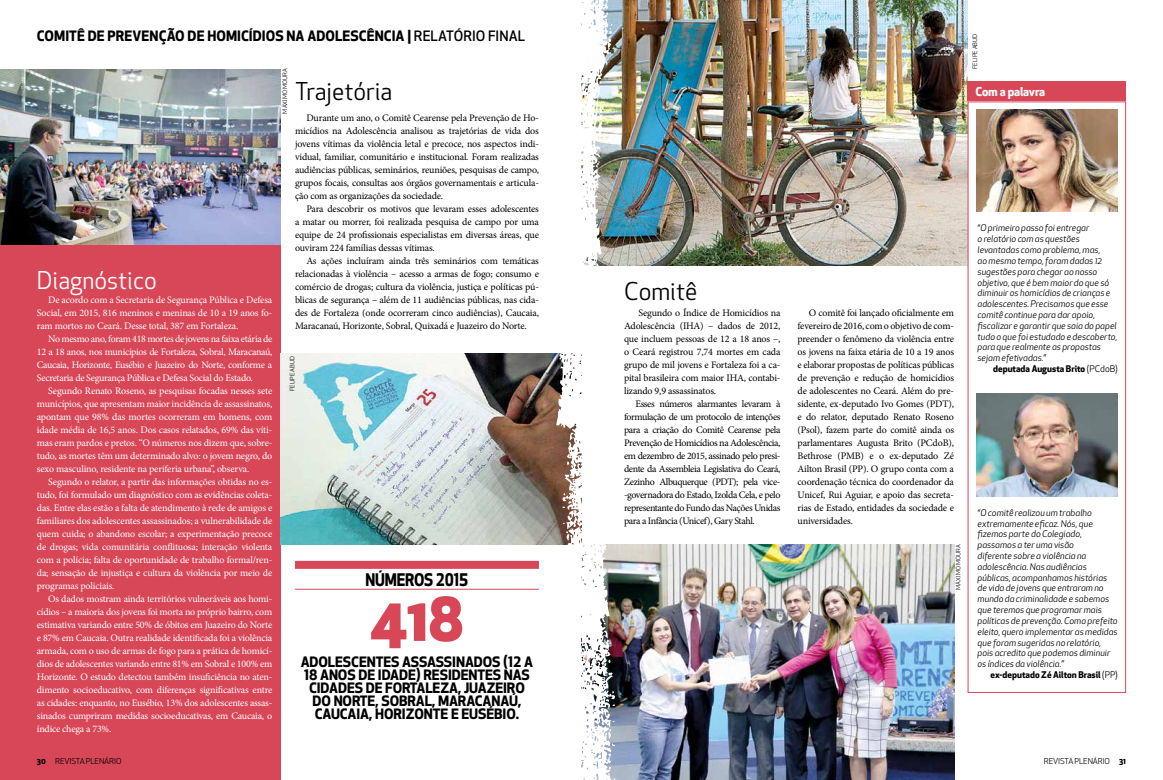
<style>
.page{position:relative;width:1163px;height:780px;background:#fff}
.page>*{position:absolute;margin:0;border:0;box-sizing:border-box;transform-origin:0 0}
.t1{font:800 58.5px "Apex New";color:#d84758}
.t2{font:24px "Apex New";color:#000}
.t3{font:24px "Apex New";color:#fff}
.t4{font:700 17px "Apex New";letter-spacing:-.015em;color:#000;scale:.9 1}
.t5{font:700 14px/13px "Apex New";letter-spacing:-.005em;color:#000;text-align:center}
.t6{font:700 12px "Apex New";letter-spacing:-.015em;color:#fff}
.t7{font:10px/13px "Minion Pro";letter-spacing:-.015em;color:#000;text-align:justify}
.t8{font:10px/13px "Minion Pro";letter-spacing:-.02em;color:#fff;text-align:justify}
.t9{font:italic 9px/10.8px "Apex New";color:#000}
.t10{font:700 9px "Apex New";color:#000}
.t11{font:8px "Apex New";letter-spacing:-.015em;color:#000}
.t12{font:6px "Apex New";color:#000}
.s1{font-weight:500}
.s2{font-weight:400}
.s3{font-weight:700}
</style>
<div class="page">
<div style="left:0;top:69px;width:281px;height:711px;background:#d84758"></div>
<img style="left:612px;top:0;width:355px;height:266px">
<div style="left:967px;top:81px;width:158px;height:20px;background:#d84758"></div>
<img style="left:976px;top:109px;width:141px;height:103px">
<img style="left:976px;top:394px;width:141px;height:102px">
<img style="left:0;top:69px;width:281px;height:175px">
<img style="left:281px;top:353px;width:269px;height:191px">
<img style="left:615px;top:544px;width:338px;height:236px">
<div style="left:295px;top:561px;width:244px;height:8px;background:#d84758"></div>
<hr style="left:295px;top:588px;width:244px;height:1px;background:#d84758">
<svg style="left:550px;top:218px;width:65px;height:562px"></svg>
<img style="left:550px;top:0;width:62px;height:257px">
<h3 class="t5" style="left:37px;top:29px;width:489px">COMITÊ DE PREVENÇÃO DE HOMICÍDIOS NA ADOLESCÊNCIA | <span class="s1">RELATÓRIO FINAL</span></h3>
<h2 class="t3" style="left:37px;top:265px;width:121px">Diagnóstico</h2>
<p class="t8" style="left:37px;top:293px;width:237px;text-indent:11px">De acordo com a Secretaria de Segurança Pública e Defesa Social, em 2015, 816 meninos e meninas de 10 a 19 anos fo&shy;ram mortos no Ceará. Desse total, 387 em Fortaleza.</p>
<p class="t8" style="left:37px;top:332px;width:237px;text-indent:11px">No mesmo ano, foram 418 mortes de jovens na faixa etária de 12 a 18 anos, nos municípios de Fortaleza, Sobral, Maracanaú, Caucaia, Horizonte, Eusébio e Juazeiro do Norte, conforme a Secretaria de Segurança Pública e Defesa Social do Estado.</p>
<p class="t8" style="left:37px;top:384px;width:237px;text-indent:11px">Segundo Renato Roseno, as pesquisas focadas nesses sete municípios, que apresentam maior incidência de assassinatos, apontam que 98% das mortes ocorreram em homens, com idade média de 16,5 anos. Dos casos relatados, 69% das víti&shy;mas eram pardos e pretos. “O números nos dizem que, sobre&shy;tudo, as mortes têm um determinado alvo: o jovem negro, do sexo masculino, residente na periferia urbana”, observa.</p>
<p class="t8" style="left:37px;top:475px;width:237px;text-indent:11px">Segundo o relator, a partir das informações obtidas no es&shy;tudo, foi formulado um diagnóstico com as evidências coleta&shy;das. Entre elas estão a falta de atendimento à rede de amigos e familiares dos adolescentes assassinados; a vulnerabilidade de quem cuida; o abandono escolar; a experimentação precoce de drogas; vida comunitária conflituosa; interação violenta com a polícia; falta de oportunidade de trabalho formal/ren&shy;da; sensação de injustiça e cultura da violência por meio de programas policiais.</p>
<p class="t8" style="left:37px;top:592px;width:237px;text-indent:11px">Os dados mostram ainda territórios vulneráveis aos homi&shy;cídios – a maioria dos jovens foi morta no próprio bairro, com estimativa variando entre 50% de óbitos em Juazeiro do Norte e 87% em Caucaia. Outra realidade identificada foi a violência armada, com o uso de armas de fogo para a prática de homicí&shy;dios de adolescentes variando entre 81% em Sobral e 100% em Horizonte. O estudo detectou também insuficiência no aten&shy;dimento socioeducativo, com diferenças significativas entre as cidades: enquanto, no Eusébio, 13% dos adolescentes assas&shy;sinados cumpriram medidas socioeducativas, em Caucaia, o índice chega a 73%.</p>
<p class="t12" style="left:281px;top:113px;width:46px;rotate:-90deg">MÁXIMO MOURA</p>
<h2 class="t2" style="left:295px;top:76px;width:99px">Trajetória</h2>
<p class="t7" style="left:295px;top:111px;width:245px;text-indent:11px">Durante um ano, o Comitê Cearense pela Prevenção de Ho&shy;micídios na Adolescência analisou as trajetórias de vida dos jovens vítimas da violência letal e precoce, nos aspectos indi&shy;vidual, familiar, comunitário e institucional. Foram realizadas audiências públicas, seminários, reuniões, pesquisas de campo, grupos focais, consultas aos órgãos governamentais e articula&shy;ção com as organizações da sociedade.</p>
<p class="t7" style="left:295px;top:202px;width:245px;text-indent:11px">Para descobrir os motivos que levaram esses adolescentes a matar ou morrer, foi realizada pesquisa de campo por uma equipe de 24 profissionais especialistas em diversas áreas, que ouviram 224 famílias dessas vítimas.</p>
<p class="t7" style="left:295px;top:254px;width:245px;text-indent:11px">As ações incluíram ainda três seminários com temáticas relacionadas à violência – acesso a armas de fogo; consumo e comércio de drogas; cultura da violência, justiça e políticas pú&shy;blicas de segurança – além de 11 audiências públicas, nas cida&shy;des de Fortaleza (onde ocorreram cinco audiências), Caucaia, Maracanaú, Horizonte, Sobral, Quixadá e Juazeiro do Norte.</p>
<p class="t12" style="left:288px;top:391px;width:36px;rotate:-90deg">FELIPE ABUD</p>
<h3 class="t4" style="left:365px;top:567px;width:116px">NÚMEROS 2015</h3>
<h1 class="t1" style="left:370px;top:578px;width:95px">418</h1>
<h3 class="t5" style="left:300px;top:654px;width:234px">ADOLESCENTES ASSASSINADOS (12 A<br>18 ANOS DE IDADE) RESIDENTES NAS<br>CIDADES DE FORTALEZA, JUAZEIRO<br>DO NORTE, SOBRAL, MARACANAÚ,<br>CAUCAIA, HORIZONTE E EUSÉBIO.</h3>
<p class="t12" style="left:970px;top:69px;width:36px;rotate:-90deg">FELIPE ABUD</p>
<p class="t6" style="left:975px;top:83px;width:71px">Com a palavra</p>
<h2 class="t2" style="left:624px;top:276px;width:75px">Comitê</h2>
<p class="t7" style="left:624px;top:306px;width:158px;text-indent:14px">Segundo o Índice de Homicídios na Adolescência (IHA) – dados de 2012, que incluem pessoas de 12 a 18 anos –, o Ceará registrou 7,74 mortes em cada grupo de mil jovens e Fortaleza foi a ca&shy;pital brasileira com maior IHA, contabi&shy;lizando 9,9 assassinatos.</p>
<p class="t7" style="left:624px;top:397px;width:158px;text-indent:11px">Esses números alarmantes levaram à formulação de um protocolo de intenções para a criação do Comitê Cearense pela Prevenção de Homicídios na Adolescência, em dezembro de 2015, assinado pelo presi&shy;dente da Assembleia Legislativa do Ceará, Zezinho Albuquerque (PDT); pela vice--governadora do Estado, Izolda Cela, e pelo representante do Fundo das Nações Unidas para a Infância (Unicef), Gary Stahl.</p>
<p class="t7" style="left:797px;top:306px;width:158px;text-indent:11px">O comitê foi lançado oficialmente em fevereiro de 2016, com o objetivo de com&shy;preender o fenômeno da violência entre os jovens na faixa etária de 10 a 19 anos e elaborar propostas de políticas públicas de prevenção e redução de homicídios de adolescentes no Ceará. Além do pre&shy;sidente, ex-deputado Ivo Gomes (PDT), e do relator, deputado Renato Roseno (Psol), fazem parte do comitê ainda os parlamentares Augusta Brito (PCdoB), Bethrose (PMB) e o ex-deputado Zé Ailton Brasil (PP). O grupo conta com a coordenação técnica do coordenador da Unicef, Rui Aguiar, e apoio das secreta&shy;rias de Estado, entidades da sociedade e universidades.</p>
<p class="t12" style="left:954px;top:589px;width:46px;rotate:-90deg">MÁXIMO MOURA</p>
<p class="t9" style="left:977px;top:223px;width:141px">“O primeiro passo foi entregar<br>o relatório com as questões levantadas como problema, mas,<br>ao mesmo tempo, foram dadas 12 sugestões para chegar ao nosso objetivo, que é bem maior do que só diminuir os homicídios de crianças e adolescentes. Precisamos que esse comitê continue para dar apoio, fiscalizar e garantir que saia do papel tudo o que foi estudado e descoberto, para que realmente as propostas sejam efetivadas.”</p>
<p class="t10" style="left:993px;top:362px;width:126px">deputada Augusta Brito <span class="s2">(PCdoB)</span></p>
<p class="t9" style="left:977px;top:507px;width:142px">“O comitê realizou um trabalho extremamente eficaz. Nós, que fizemos parte do Colegiado, passamos a ter uma visão<br>diferente sobre a violência na adolescência. Nas audiências públicas, acompanhamos histórias de vida de jovens que entraram no mundo da criminalidade e sabemos que teremos que programar mais políticas de prevenção. Como prefeito eleito, quero implementar as medidas que foram sugeridas no relatório, pois acredito que podemos diminuir os índices da violência.”</p>
<p class="t10" style="left:990px;top:668px;width:129px">ex-deputado Zé Ailton Brasil <span class="s2">(PP)</span></p>
<p class="t11" style="left:37px;top:755px;width:86px"><span class="s3">30</span> REVISTA PLENÁRIO</p>
<p class="t11" style="left:1043px;top:755px;width:84px">REVISTAPLENÁRIO <span class="s3">31</span></p>
</div>
